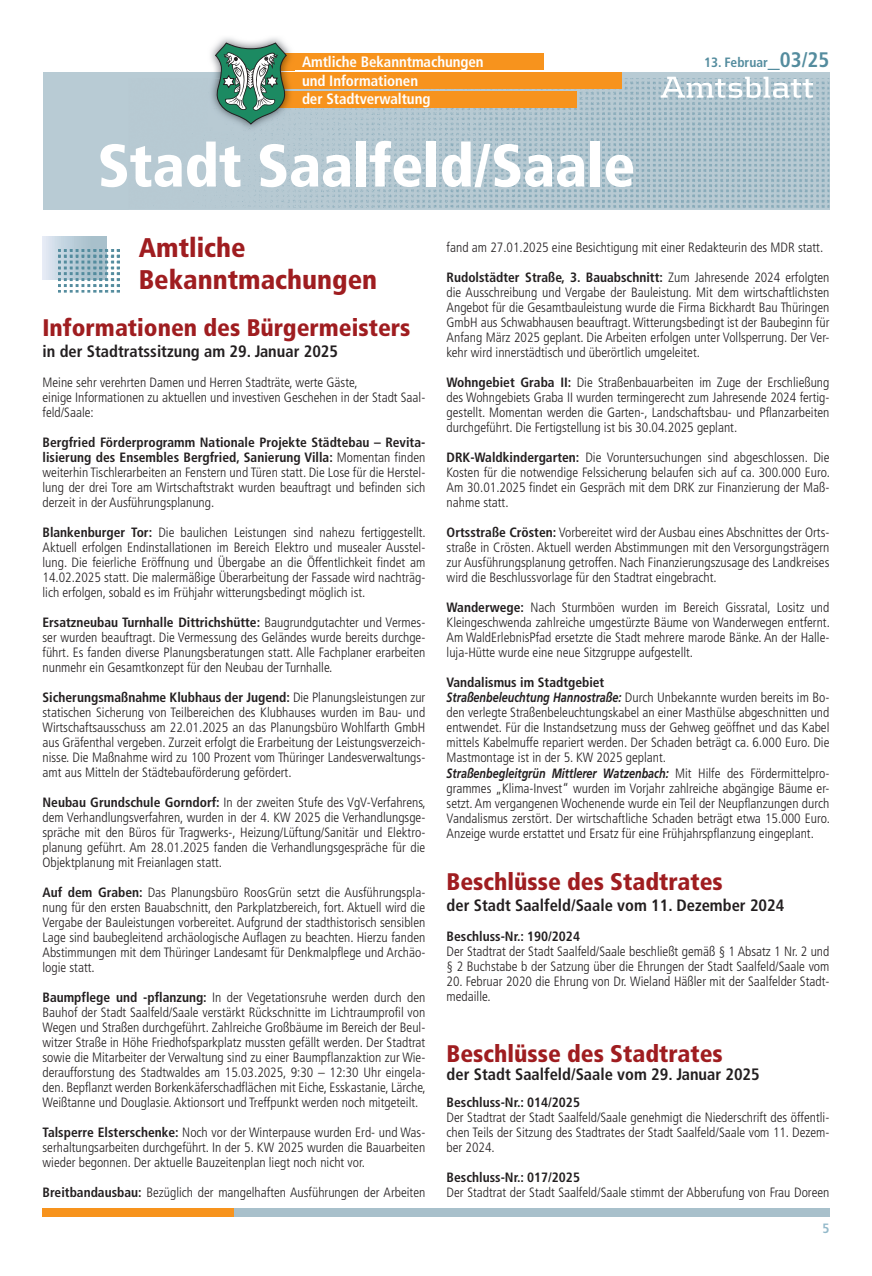
<style>
.page{position:relative;width:872px;height:1276px;background:#fff}
.page>*{position:absolute;margin:0;border:0;box-sizing:border-box;transform-origin:0 0}
.t1{font:900 condensed 60px "Frutiger LT Std";letter-spacing:-.005em;color:#fff}
.t2{font:900 condensed 27px/31.5px "Frutiger LT Std";color:#9f1d20}
.t3{font:900 condensed 24px "Frutiger LT Std";color:#9f1d20}
.t4{font:700 condensed 16.5px "Frutiger LT Std";color:#231f20}
.t5{font:700 condensed 15px/19.4px "Frutiger LT Std";letter-spacing:-.005em;color:#fff}
.t6{font:300 condensed 13.5px/15px "Frutiger LT Std";color:#231f20;text-align:justify}
.t7{font:700 condensed 13.5px "Frutiger LT Std";color:#231f20}
.t8{font:700 condensed 13.5px "Frutiger LT Std";color:#548c9e}
.t9{font:700 condensed 13.5px "Frutiger LT Std";color:#93b9ca}
.s1{font-size:24px}
.s2{font-size:21px}
.s3{font-weight:700}
.s4{font-weight:700;font-style:italic;font-stretch:normal}
</style>
<div class="page">
<svg style="left:43px;top:72px;width:786px;height:137px;background:#b0c5ce"></svg>
<div style="left:278px;top:53px;width:265px;height:17px;background:#f7931d"></div>
<div style="left:276px;top:91px;width:301px;height:17px;background:#f7931d"></div>
<div style="left:278px;top:72px;width:343px;height:17px;background:#f7931d"></div>
<svg style="left:45px;top:42px;width:256px;height:93px"></svg>
<svg style="left:660px;top:77px;width:153px;height:21px"></svg>
<div style="left:234px;top:1208px;width:595px;height:8px;background:#a8c0cb"></div>
<div style="left:43px;top:1208px;width:191px;height:8px;background:#f7931d"></div>
<svg style="left:43px;top:237px;width:63px;height:42px"></svg>
<img style="left:58px;top:250px;width:61px;height:42px">
<p class="t5" style="left:302px;top:52px;width:183px">Amtliche Bekanntmachungen und Informationen</p>
<p class="t5" style="left:302px;top:89px;width:130px">der Stadtverwaltung</p>
<h1 class="t1" style="left:98px;top:130px;width:539px">Stadt Saalfeld/Saale</h1>
<p class="t8" style="left:704px;top:55px;width:127px">13. Februar<span class="s1">_</span><span class="s2">03/25</span></p>
<h2 class="t2" style="left:139px;top:232px;width:240px">Amtliche<br>Bekanntmachungen</h2>
<p class="t6" style="left:446px;top:240px;width:378px">fand am 27.01.2025 eine Besichtigung mit einer Redakteurin des MDR statt.</p>
<p class="t6" style="left:446px;top:270px;width:384px"><span class="s3">Rudolstädter Straße, 3. Bauabschnitt:</span> Zum Jahresende 2024 erfolgten die Ausschreibung und Vergabe der Bauleistung. Mit dem wirtschaftlichsten Angebot für die Gesamtbauleistung wurde die Firma Bickhardt Bau Thüringen GmbH aus Schwabhausen beauftragt. Witterungsbedingt ist der Baubeginn für Anfang März 2025 geplant. Die Arbeiten erfolgen unter Vollsperrung. Der Ver&shy;kehr wird innerstädtisch und überörtlich umgeleitet.</p>
<p class="t6" style="left:446px;top:375px;width:384px"><span class="s3">Wohngebiet Graba II:</span> Die Straßenbauarbeiten im Zuge der Erschließung des Wohngebiets Graba II wurden termingerecht zum Jahresende 2024 fertig&shy;gestellt. Momentan werden die Garten-, Landschaftsbau- und Pflanzarbeiten durchgeführt. Die Fertigstellung ist bis 30.04.2025 geplant.</p>
<p class="t6" style="left:446px;top:450px;width:385px"><span class="s3">DRK-Waldkindergarten:</span> Die Voruntersuchungen sind abgeschlossen. Die Kosten für die notwendige Felssicherung belaufen sich auf ca. 300.000 Euro.<br>Am 30.01.2025 findet ein Gespräch mit dem DRK zur Finanzierung der Maß&shy;nahme statt.</p>
<p class="t6" style="left:446px;top:525px;width:384px"><span class="s3">Ortsstraße Crösten:</span> Vorbereitet wird der Ausbau eines Abschnittes der Orts&shy;straße in Crösten. Aktuell werden Abstimmungen mit den Versorgungsträgern zur Ausführungsplanung getroffen. Nach Finanzierungszusage des Landkreises wird die Beschlussvorlage für den Stadtrat eingebracht.</p>
<p class="t6" style="left:446px;top:600px;width:385px"><span class="s3">Wanderwege:</span> Nach Sturmböen wurden im Bereich Gissratal, Lositz und Kleingeschwenda zahlreiche umgestürzte Bäume von Wanderwegen entfernt.<br>Am WaldErlebnisPfad ersetzte die Stadt mehrere marode Bänke. An der Halle&shy;luja-Hütte wurde eine neue Sitzgruppe aufgestellt.</p>
<p class="t6" style="left:446px;top:675px;width:385px;text-align:left"><span class="s3">Vandalismus im Stadtgebiet<br></span><span class="s4">Straßenbeleuchtung Hannostraße:</span> Durch Unbekannte wurden bereits im Bo&shy;den verlegte Straßenbeleuchtungskabel an einer Masthülse abgeschnitten und entwendet. Für die Instandsetzung muss der Gehweg geöffnet und das Kabel mittels Kabelmuffe repariert werden. Der Schaden beträgt ca. 6.000 Euro. Die Mastmontage ist in der 5. KW 2025 geplant.<br><span class="s4">Straßenbegleitgrün Mittlerer Watzenbach:</span> Mit Hilfe des Fördermittelpro&shy;grammes „Klima-Invest“ wurden im Vorjahr zahlreiche abgängige Bäume er&shy;setzt. Am vergangenen Wochenende wurde ein Teil der Neupflanzungen durch Vandalismus zerstört. Der wirtschaftliche Schaden beträgt etwa 15.000 Euro.<br>Anzeige wurde erstattet und Ersatz für eine Frühjahrspflanzung eingeplant.</p>
<h3 class="t3" style="left:446px;top:867px;width:278px">Beschlüsse des Stadtrates</h3>
<p class="t4" style="left:446px;top:896px;width:339px">der Stadt Saalfeld/Saale vom 11. Dezember 2024</p>
<p class="t7" style="left:446px;top:928px;width:135px">Beschluss-Nr.: 190/2024</p>
<p class="t6" style="left:446px;top:944px;width:384px">Der Stadtrat der Stadt Saalfeld/Saale beschließt gemäß § 1 Absatz 1 Nr. 2 und § 2 Buchstabe b der Satzung über die Ehrungen der Stadt Saalfeld/Saale vom</p>
<p class="t6" style="left:446px;top:974px;width:384px">20. Februar 2020 die Ehrung von Dr. Wieland Häßler mit der Saalfelder Stadt&shy;medaille.</p>
<h3 class="t3" style="left:43px;top:313px;width:369px">Informationen des Bürgermeisters</h3>
<p class="t4" style="left:43px;top:341px;width:297px">in der Stadtratssitzung am 29. Januar 2025</p>
<p class="t6" style="left:43px;top:375px;width:384px;text-align:left">Meine sehr verehrten Damen und Herren Stadträte, werte Gäste,<br>einige Informationen zu aktuellen und investiven Geschehen in der Stadt Saal&shy;feld/Saale:</p>
<p class="t6" style="left:43px;top:435px;width:384px"><span class="s3">Bergfried Förderprogramm Nationale Projekte Städtebau – Revita&shy;lisierung des Ensembles Bergfried, Sanierung Villa:</span> Momentan finden weiterhin Tischlerarbeiten an Fenstern und Türen statt. Die Lose für die Herstel&shy;lung der drei Tore am Wirtschaftstrakt wurden beauftragt und befinden sich derzeit in der Ausführungsplanung.</p>
<p class="t6" style="left:43px;top:525px;width:385px"><span class="s3">Blankenburger Tor:</span> Die baulichen Leistungen sind nahezu fertiggestellt.<br>Aktuell erfolgen Endinstallationen im Bereich Elektro und musealer Ausstel&shy;lung. Die feierliche Eröffnung und Übergabe an die Öffentlichkeit findet am 14.02.2025 statt. Die malermäßige Überarbeitung der Fassade wird nachträg&shy;lich erfolgen, sobald es im Frühjahr witterungsbedingt möglich ist.</p>
<p class="t6" style="left:43px;top:615px;width:384px"><span class="s3">Ersatzneubau Turnhalle Dittrichshütte:</span> Baugrundgutachter und Vermes&shy;ser wurden beauftragt. Die Vermessung des Geländes wurde bereits durchge&shy;führt. Es fanden diverse Planungsberatungen statt. Alle Fachplaner erarbeiten nunmehr ein Gesamtkonzept für den Neubau der Turnhalle.</p>
<p class="t6" style="left:43px;top:690px;width:384px"><span class="s3">Sicherungsmaßnahme Klubhaus der Jugend:</span> Die Planungsleistungen zur statischen Sicherung von Teilbereichen des Klubhauses wurden im Bau- und Wirtschaftsausschuss am 22.01.2025 an das Planungsbüro Wohlfarth GmbH aus Gräfenthal vergeben. Zurzeit erfolgt die Erarbeitung der Leistungsverzeich&shy;nisse. Die Maßnahme wird zu 100 Prozent vom Thüringer Landesverwaltungs&shy;amt aus Mitteln der Städtebauförderung gefördert.</p>
<p class="t6" style="left:43px;top:795px;width:385px"><span class="s3">Neubau Grundschule Gorndorf:</span> In der zweiten Stufe des VgV-Verfahrens, dem Verhandlungsverfahren, wurden in der 4. KW 2025 die Verhandlungsge&shy;spräche mit den Büros für Tragwerks-, Heizung/Lüftung/Sanitär und Elektro&shy;planung geführt. Am 28.01.2025 fanden die Verhandlungsgespräche für die Objektplanung mit Freianlagen statt.</p>
<p class="t6" style="left:43px;top:885px;width:384px"><span class="s3">Auf dem Graben:</span> Das Planungsbüro RoosGrün setzt die Ausführungspla&shy;nung für den ersten Bauabschnitt, den Parkplatzbereich, fort. Aktuell wird die Vergabe der Bauleistungen vorbereitet. Aufgrund der stadthistorisch sensiblen Lage sind baubegleitend archäologische Auflagen zu beachten. Hierzu fanden Abstimmungen mit dem Thüringer Landesamt für Denkmalpflege und Archäo&shy;logie statt.</p>
<p class="t6" style="left:43px;top:990px;width:385px"><span class="s3">Baumpflege und -pflanzung:</span> In der Vegetationsruhe werden durch den Bauhof der Stadt Saalfeld/Saale verstärkt Rückschnitte im Lichtraumprofil von Wegen und Straßen durchgeführt. Zahlreiche Großbäume im Bereich der Beul&shy;witzer Straße in Höhe Friedhofsparkplatz mussten gefällt werden. Der Stadtrat sowie die Mitarbeiter der Verwaltung sind zu einer Baumpflanzaktion zur Wie&shy;deraufforstung des Stadtwaldes am 15.03.2025, 9:30 – 12:30 Uhr eingela&shy;den. Bepflanzt werden Borkenkäferschadflächen mit Eiche, Esskastanie, Lärche, Weißtanne und Douglasie. Aktionsort und Treffpunkt werden noch mitgeteilt.</p>
<p class="t6" style="left:43px;top:1125px;width:384px"><span class="s3">Talsperre Elsterschenke:</span> Noch vor der Winterpause wurden Erd- und Was&shy;serhaltungsarbeiten durchgeführt. In der 5. KW 2025 wurden die Bauarbeiten wieder begonnen. Der aktuelle Bauzeitenplan liegt noch nicht vor.</p>
<p class="t6" style="left:43px;top:1185px;width:384px"><span class="s3">Breitbandausbau:</span> Bezüglich der mangelhaften Ausführungen der Arbeiten</p>
<h3 class="t3" style="left:446px;top:1039px;width:278px">Beschlüsse des Stadtrates</h3>
<p class="t4" style="left:446px;top:1064px;width:315px">der Stadt Saalfeld/Saale vom 29. Januar 2025</p>
<p class="t7" style="left:446px;top:1094px;width:135px">Beschluss-Nr.: 014/2025</p>
<p class="t6" style="left:446px;top:1109px;width:384px">Der Stadtrat der Stadt Saalfeld/Saale genehmigt die Niederschrift des öffentli&shy;chen Teils der Sitzung des Stadtrates der Stadt Saalfeld/Saale vom 11. Dezem&shy;ber 2024.</p>
<p class="t7" style="left:446px;top:1169px;width:135px">Beschluss-Nr.: 017/2025</p>
<p class="t6" style="left:446px;top:1184px;width:384px">Der Stadtrat der Stadt Saalfeld/Saale stimmt der Abberufung von Frau Doreen</p>
<p class="t9" style="left:822px;top:1220px;width:9px">5</p>
</div>
